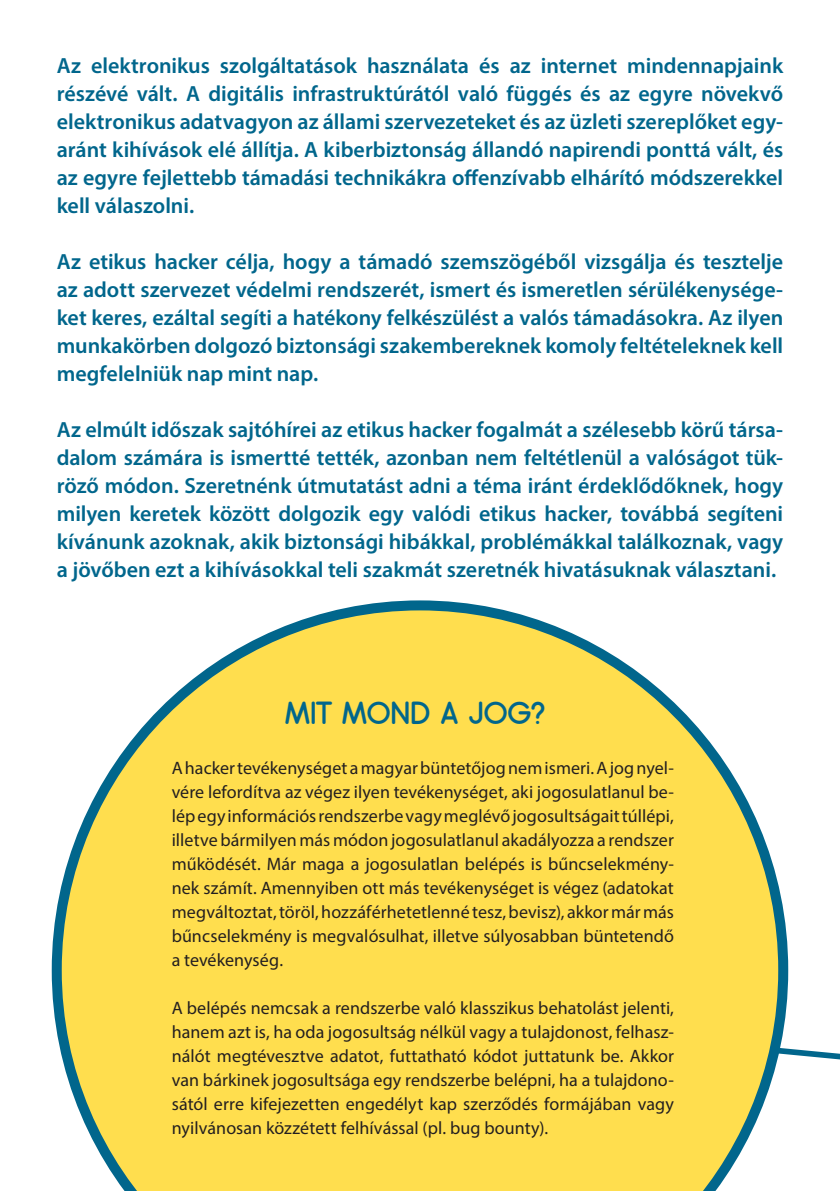
<style>
.page{position:relative;width:840px;height:1191px;background:#fff}
.page>*{position:absolute;margin:0;border:0;box-sizing:border-box;transform-origin:0 0}
.t1{font:32px "Arciform";letter-spacing:.01em;color:#01668c}
.t2{font:600 22px/28px "Myriad Pro";color:#01668c;text-align:justify}
.t3{font:18px/24px "Myriad Pro";letter-spacing:.005em;color:#231f20;text-align:justify}
</style>
<div class="page">
<svg style="left:787px;top:1048px;width:52px;height:11px"></svg>
<svg style="left:52px;top:600px;width:735px;height:591px"></svg>
<p class="t2" style="left:57px;top:51px;width:727px">Az elektronikus szolgáltatások használata és az internet mindennapjaink részévé vált. A digitális infrastruktúrától való függés és az egyre növekvő elektronikus adatvagyon az állami szervezeteket és az üzleti szereplőket egy&shy;aránt kihívások elé állítja. A kiberbiztonság állandó napirendi ponttá vált, és az egyre fejlettebb támadási technikákra offenzívabb elhárító módszerekkel kell válaszolni.</p>
<p class="t2" style="left:57px;top:247px;width:727px">Az etikus hacker célja, hogy a támadó szemszögéből vizsgálja és tesztelje az adott szervezet védelmi rendszerét, ismert és ismeretlen sérülékenysége&shy;ket keres, ezáltal segíti a hatékony felkészülést a valós támadásokra. Az ilyen munkakörben dolgozó biztonsági szakembereknek komoly feltételeknek kell megfelelniük nap mint nap.</p>
<p class="t2" style="left:57px;top:415px;width:727px">Az elmúlt időszak sajtóhírei az etikus hacker fogalmát a szélesebb körű társa&shy;dalom számára is ismertté tették, azonban nem feltétlenül a valóságot tük&shy;röző módon. Szeretnénk útmutatást adni a téma iránt érdeklődőknek, hogy milyen keretek között dolgozik egy valódi etikus hacker, továbbá segíteni kívánunk azoknak, akik biztonsági hibákkal, problémákkal találkoznak, vagy a jövőben ezt a kihívásokkal teli szakmát szeretnék hivatásuknak választani.</p>
<p class="t1" style="left:285px;top:693px;width:261px">MIT MOND A JOG?</p>
<p class="t3" style="left:171px;top:756px;width:503px">A hacker tevékenységet a magyar büntetőjog nem ismeri. A jog nyel&shy;vére lefordítva az végez ilyen tevékenységet, aki jogosulatlanul be&shy;lép egy információs rendszerbe vagy meglévő jogosultságait túllépi, illetve bármilyen más módon jogosulatlanul akadályozza a rendszer működését. Már maga a jogosulatlan belépés is bűncselekmény&shy;nek számít. Amennyiben ott más tevékenységet is végez (adatokat megváltoztat, töröl, hozzáférhetetlenné tesz, bevisz), akkor már más bűncselekmény is megvalósulhat, illetve súlyosabban büntetendő a tevékenység.</p>
<p class="t3" style="left:171px;top:996px;width:503px">A belépés nemcsak a rendszerbe való klasszikus behatolást jelenti, hanem azt is, ha oda jogosultság nélkül vagy a tulajdonost, felhasz&shy;nálót megtévesztve adatot, futtatható kódot juttatunk be. Akkor van bárkinek jogosultsága egy rendszerbe belépni, ha a tulajdono&shy;sától erre kifejezetten engedélyt kap szerződés formájában vagy nyilvánosan közzétett felhívással (pl. bug bounty).</p>
</div>
